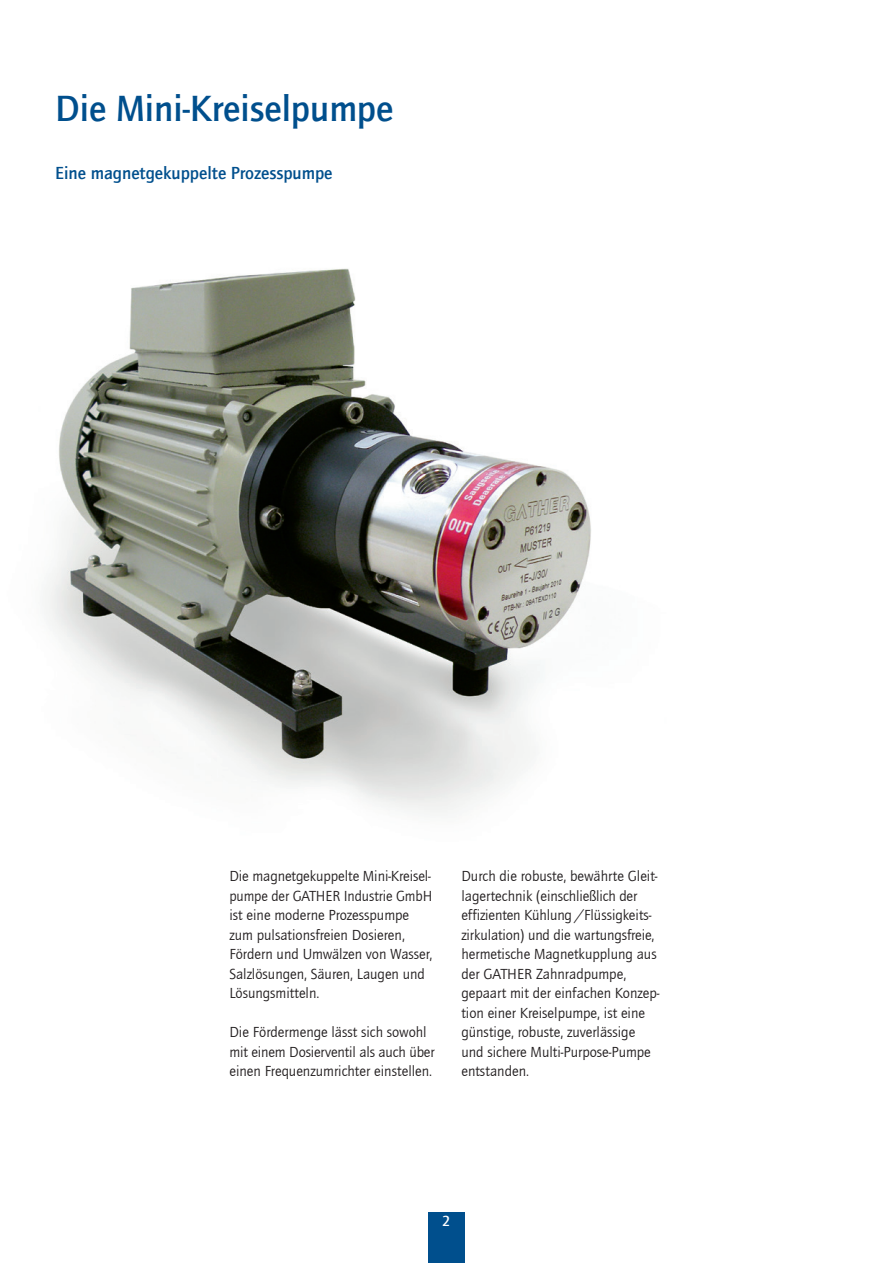
<style>
.page{position:relative;width:893px;height:1263px;background:#fff}
.page>*{position:absolute;margin:0;border:0;box-sizing:border-box;transform-origin:0 0}
.t1{font:500 37.5px "Quay Sans ITC Com";color:#004f8d}
.t2{font:500 18px "Quay Sans ITC Com";color:#004f8d}
.t3{font:15px/19.5px "Quay Sans ITC Com";color:#231f20}
.t4{font:500 15px "Quay Sans ITC Com";color:#fff}
</style>
<div class="page">
<div style="left:428px;top:1213px;width:37px;height:50px;background:#004f8d"></div>
<img style="left:45px;top:268px;width:546px;height:545px">
<h1 class="t1" style="left:55px;top:85px;width:340px">Die Mini-Kreiselpumpe</h1>
<p class="t2" style="left:55px;top:162px;width:279px">Eine magnetgekuppelte Prozesspumpe</p>
<p class="t3" style="left:229px;top:866px;width:205px">Die magnetgekuppelte Mini-Kreisel&shy;pumpe der GATHER Industrie GmbH ist eine moderne Prozesspumpe zum pulsationsfreien Dosieren,<br>Fördern und Umwälzen von Wasser,<br>Salzlösungen, Säuren, Laugen und<br>Lösungsmitteln.</p>
<p class="t3" style="left:229px;top:1022px;width:207px">Die Fördermenge lässt sich sowohl mit einem Dosierventil als auch über einen Frequenzumrichter einstellen.</p>
<p class="t3" style="left:461px;top:866px;width:200px">Durch die robuste, bewährte Gleit&shy;lagertechnik (einschließlich der effizienten Kühlung /Flüssigkeits&shy;zirkulation) und die wartungsfreie, hermetische Magnetkupplung aus der GATHER Zahnradpumpe, gepaart mit der einfachen Konzep&shy;tion einer Kreiselpumpe, ist eine günstige, robuste, zuverlässige und sichere Multi-Purpose-Pumpe entstanden.</p>
<p class="t4" style="left:442px;top:1212px;width:10px">32</p>
</div>
